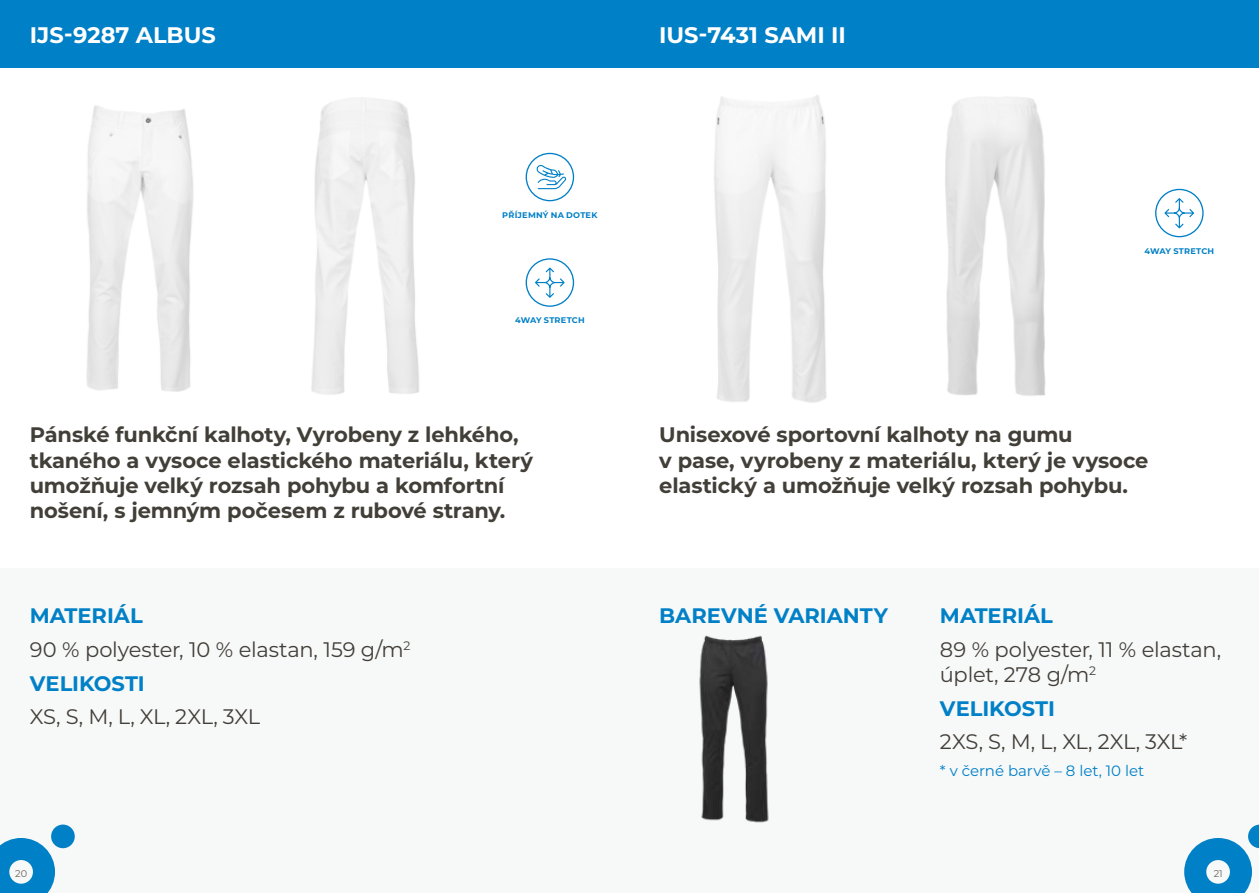
<style>
.page{position:relative;width:1259px;height:893px;background:#fff}
.page>*{position:absolute;margin:0;border:0;box-sizing:border-box;transform-origin:0 0}
.t1{font:700 22.5px "Montserrat";color:#fff}
.t2{font:700 21px/25.2px "Montserrat";letter-spacing:-.005em;color:#423e38}
.t3{font:21px/33.8px "Montserrat";letter-spacing:-.015em;color:#423e38}
.t4{font:700 21px "Montserrat";color:#0080c6}
.t5{font:15px "Montserrat";letter-spacing:-.005em;color:#0080c6}
.t6{font:9.75px "Montserrat";color:#6a6661}
.t7{font:700 8.25px "Montserrat";letter-spacing:.03em;color:#0080c6}
.s1{font-weight:700;color:#0080c6}
</style>
<div class="page">
<div style="left:0;top:568px;width:629px;height:325px;background:#f7f8f8"></div>
<div style="left:0;top:0;width:629px;height:67px;background:#0080c6"></div>
<svg style="left:0;top:824px;width:75px;height:69px"></svg>
<div style="left:629px;top:568px;width:630px;height:325px;background:#f7f8f8"></div>
<div style="left:629px;top:0;width:630px;height:67px;background:#0080c6"></div>
<svg style="left:1184px;top:824px;width:75px;height:69px"></svg>
<img style="left:86px;top:105px;width:108px;height:287px">
<img style="left:311px;top:98px;width:108px;height:297px">
<div style="left:525px;top:258px;width:49px;height:49px;border:1px solid #0080c6;border-radius:50%"></div>
<svg style="left:535px;top:268px;width:29px;height:30px"></svg>
<div style="left:544px;top:277px;width:11px;height:11px;border:1px solid #0080c6;border-radius:50%"></div>
<div style="left:525px;top:153px;width:49px;height:48px;border:1px solid #0080c6;border-radius:50%"></div>
<svg style="left:536px;top:165px;width:30px;height:24px"></svg>
<img style="left:714px;top:95px;width:113px;height:308px">
<img style="left:945px;top:97px;width:101px;height:299px">
<div style="left:1155px;top:189px;width:48px;height:48px;border:1px solid #0080c6;border-radius:50%"></div>
<svg style="left:1164px;top:198px;width:30px;height:30px"></svg>
<div style="left:1173px;top:207px;width:12px;height:12px;border:1px solid #0080c6;border-radius:50%"></div>
<img style="left:699px;top:635px;width:70px;height:188px">
<p class="t1" style="left:30px;top:19px;width:188px">IJS-9287 ALBUS</p>
<p class="t1" style="left:659px;top:19px;width:188px">IUS-7431 SAMi II</p>
<p class="t7" style="left:502px;top:209px;width:90px">Příjem ný na dotek</p>
<p class="t7" style="left:515px;top:314px;width:71px">4way stretch</p>
<p class="t2" style="left:30px;top:421px;width:505px">Pánské funkční kalhoty, Vyrobeny z lehkého, tkaného a vysoce elastického materiálu, který umožňuje velký rozsah pohybu a komfortní nošení, s jemným počesem z rubové strany.</p>
<p class="t3" style="left:30px;top:598px;width:382px"><span class="s1">materiál<br></span>90 % polyester, 10 % elastan, 159 g/m<sup>2 </sup><span class="s1">velikos</span></p>
<p class="t4" style="left:125px;top:668px;width:18px">ti</p>
<p class="t3" style="left:30px;top:699px;width:232px">XS, S, M, L, XL, 2XL, 3XL</p>
<p class="t7" style="left:1144px;top:245px;width:71px">4way stretch</p>
<p class="t2" style="left:659px;top:421px;width:491px">U nisexové sportovní kalhoty na gumu<br>v pase, vyrobeny z materiálu, který je vysoce elastický a umožňuje velký rozsah pohybu.</p>
<p class="t4" style="left:659px;top:600px;width:230px">Barevné varianty</p>
<p class="t4" style="left:940px;top:600px;width:108px">materiál</p>
<p class="t3" style="left:940px;top:636px;width:283px;line-height:25.2px">89 % polyester, 11 % elastan, úplet, 278 g/m<sup>2</sup></p>
<p class="t4" style="left:940px;top:693px;width:30px">velikos</p>
<p class="t4" style="left:1035px;top:693px;width:18px">ti</p>
<p class="t3" style="left:940px;top:724px;width:249px">2XS, S, M, L, XL, 2XL, 3XL*</p>
<p class="t5" style="left:940px;top:760px;width:206px">* v černé barvě – 8 let, 10 let</p>
<p class="t6" style="left:15px;top:866px;width:13px">20</p>
<p class="t6" style="left:1213px;top:866px;width:11px">21</p>
</div>
